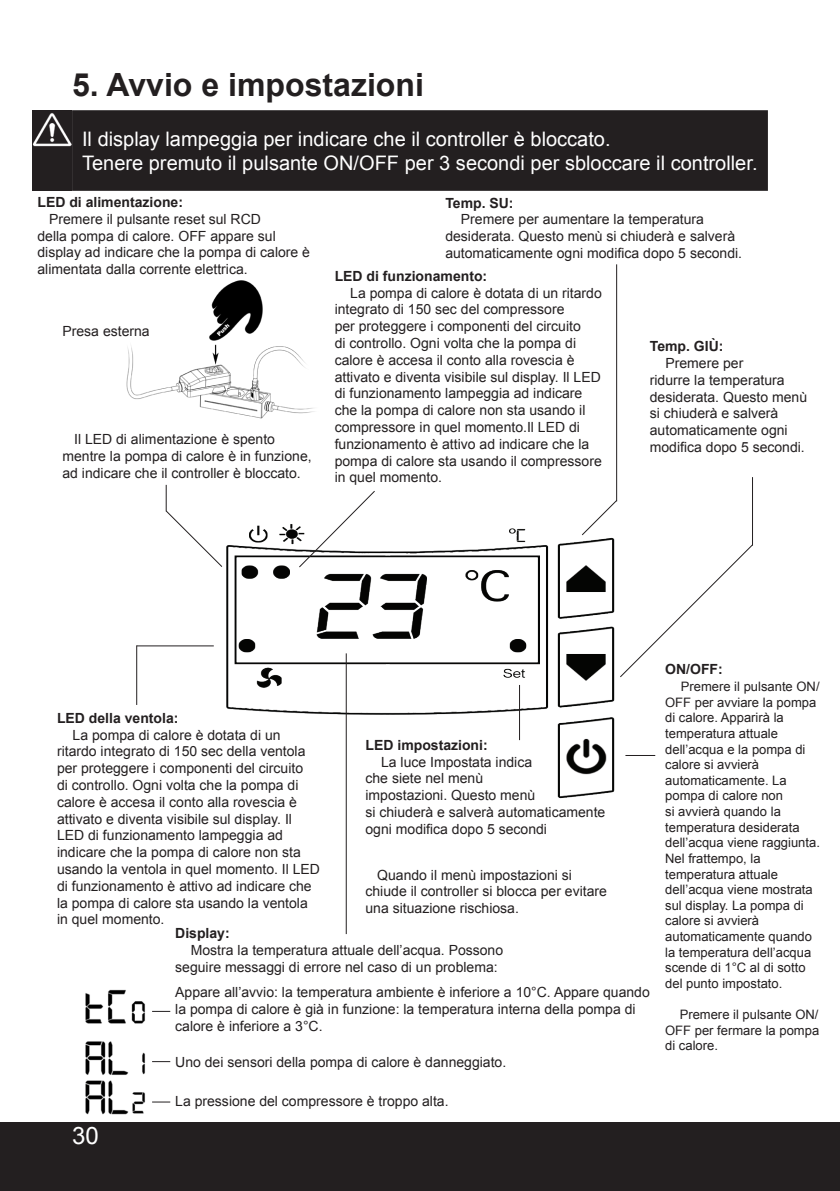
<style>
.page{position:relative;width:840px;height:1191px;background:#fff}
.page>*{position:absolute;margin:0;border:0;box-sizing:border-box;transform-origin:0 0}
.Alineastijl_1{font:700 32px "Arial";color:#231f20}
.t1{font:24px "Arial";color:#fff}
.Alineastijl_1-2{font:20px "Arial";color:#fff}
.Alineastijl_1-3{font:14px/16.8px "Arial";color:#231f20}
.Alineastijl_1-4{font:700 14px "Arial";color:#231f20}
.Alineastijl_1-5{font:13px/15.6px "Arial";color:#231f20}
</style>
<div class="page">
<div style="left:0;top:1122px;width:839px;height:69px;background:#231f20"></div>
<img style="left:185px;top:524px;width:430px;height:305px">
<hr style="left:615px;top:264px;width:1px;height:237px;background:#231f20">
<hr style="left:751px;top:477px;width:1px;height:68px;background:#231f20">
<hr style="left:625px;top:755px;width:30px;height:1px;background:#231f20">
<svg style="left:298px;top:491px;width:78px;height:77px"></svg>
<hr style="left:137px;top:645px;width:77px;height:1px;background:#231f20">
<hr style="left:136px;top:645px;width:1px;height:60px;background:#231f20">
<hr style="left:518px;top:685px;width:1px;height:55px;background:#231f20">
<svg style="left:165px;top:485px;width:58px;height:83px"></svg>
<img style="left:126px;top:280px;width:189px;height:139px">
<svg style="left:580px;top:499px;width:37px;height:37px"></svg>
<hr style="left:345px;top:653px;width:1px;height:281px;background:#231f20">
<img style="left:85px;top:989px;width:78px;height:126px">
<svg style="left:620px;top:543px;width:133px;height:135px"></svg>
<div style="left:77px;top:115px;width:685px;height:71px;background:#231f20"></div>
<div style="left:72px;top:110px;width:695px;height:81px;border:10px solid #231f20"></div>
<div style="left:33px;top:110px;width:39px;height:81px;background:#231f20"></div>
<img style="left:33px;top:113px;width:39px;height:34px">
<svg style="left:152px;top:1011px;width:18px;height:1px"></svg>
<svg style="left:152px;top:1061px;width:18px;height:1px"></svg>
<svg style="left:152px;top:1101px;width:18px;height:1px"></svg>
<p class="Alineastijl_1" style="left:72px;top:63px;width:353px">5. Avvio e impostazioni</p>
<p class="Alineastijl_1-2" style="left:82px;top:126px;width:529px">Il display lampeggia per indicare che il controller è bloccato.</p>
<p class="Alineastijl_1-2" style="left:82px;top:150px;width:676px">Tenere premuto il pulsante ON/OFF per 3 secondi per sbloccare il controller.</p>
<p class="Alineastijl_1-4" style="left:37px;top:193px;width:147px">LED di alimentazione:</p>
<p class="Alineastijl_1-3" style="left:49px;top:211px;width:213px">Premere il pulsante reset sul RCD</p>
<p class="Alineastijl_1-3" style="left:37px;top:227px;width:274px">della pompa di calore. OFF appare sul display ad indicare che la pompa di calore è</p>
<p class="Alineastijl_1-3" style="left:37px;top:261px;width:212px">alimentata dalla corrente elettrica.</p>
<p class="Alineastijl_1-3" style="left:62px;top:322px;width:89px">Presa esterna</p>
<p class="Alineastijl_1-3" style="left:62px;top:431px;width:251px;text-indent:12px">Il LED di alimentazione è spento mentre la pompa di calore è in funzione, ad indicare che il controller è bloccato.</p>
<p class="Alineastijl_1-4" style="left:445px;top:193px;width:70px">Temp. SU:</p>
<p class="Alineastijl_1-3" style="left:445px;top:211px;width:298px;text-indent:16px">Premere per aumentare la temperatura desiderata. Questo menù si chiuderà e salverà automaticamente ogni modifica dopo 5 secondi.</p>
<p class="Alineastijl_1-4" style="left:334px;top:266px;width:154px">LED di funzionamento:</p>
<p class="Alineastijl_1-3" style="left:334px;top:284px;width:268px;text-indent:16px">La pompa di calore è dotata di un ritardo integrato di 150 sec del compressore<br>per proteggere i componenti del circuito<br>di controllo. Ogni volta che la pompa di calore è accesa il conto alla rovescia è attivato e diventa visibile sul display. Il LED di funzionamento lampeggia ad indicare che la pompa di calore non sta usando il compressore in quel momento.Il LED di funzionamento è attivo ad indicare che la pompa di calore sta usando il compressore in quel momento.</p>
<p class="Alineastijl_1-4" style="left:649px;top:337px;width:75px">Temp. GIÙ:</p>
<p class="Alineastijl_1-3" style="left:649px;top:355px;width:159px;text-indent:16px">Premere per<br>ridurre la temperatura desiderata. Questo menù si chiuderà e salverà automaticamente ogni modifica dopo 5 secondi.</p>
<p class="Alineastijl_1-4" style="left:57px;top:708px;width:123px">LED della ventola:</p>
<p class="Alineastijl_1-3" style="left:57px;top:726px;width:250px;text-indent:16px">La pompa di calore è dotata di un ritardo integrato di 150 sec della ventola per proteggere i componenti del circuito di controllo. Ogni volta che la pompa di calore è accesa il conto alla rovescia è attivato e diventa visibile sul display. Il LED di funzionamento lampeggia ad</p>
<p class="Alineastijl_1-3" style="left:57px;top:844px;width:264px">indicare che la pompa di calore non sta usando la ventola in quel momento. Il LED di funzionamento è attivo ad indicare che la pompa di calore sta usando la ventola in quel momento.</p>
<p class="Alineastijl_1-4" style="left:365px;top:735px;width:124px">LED impostazioni:</p>
<p class="Alineastijl_1-3" style="left:381px;top:753px;width:152px">La luce Impostata indica</p>
<p class="Alineastijl_1-3" style="left:365px;top:770px;width:119px">che siete nel menù</p>
<p class="Alineastijl_1-3" style="left:365px;top:787px;width:171px">impostazioni. Questo menù</p>
<p class="Alineastijl_1-3" style="left:365px;top:804px;width:241px">si chiuderà e salverà automaticamente ogni modifica dopo 5 secondi</p>
<p class="Alineastijl_1-3" style="left:365px;top:866px;width:243px;text-indent:12px">Quando il menù impostazioni si chiude il controller si blocca per evitare una situazione rischiosa.</p>
<p class="Alineastijl_1-4" style="left:175px;top:924px;width:56px">Display:</p>
<p class="Alineastijl_1-3" style="left:191px;top:942px;width:314px">Mostra la temperatura attuale dell’acqua. Possono</p>
<p class="Alineastijl_1-3" style="left:175px;top:958px;width:324px">seguire messaggi di errore nel caso di un problema:</p>
<p class="Alineastijl_1-3" style="left:175px;top:983px;width:476px">Appare all’avvio: la temperatura ambiente è inferiore a 10°C. Appare quando la pompa di calore è già in funzione: la temperatura interna della pompa di calore è inferiore a 3°C.</p>
<p class="Alineastijl_1-3" style="left:175px;top:1053px;width:332px">Uno dei sensori della pompa di calore è danneggiato.</p>
<p class="Alineastijl_1-3" style="left:175px;top:1092px;width:275px">La pressione del compressore è troppo alta.</p>
<h2 class="t1" style="left:72px;top:1119px;width:28px">30</h2>
<p class="Alineastijl_1-4" style="left:664px;top:660px;width:59px">ON/OFF:</p>
<p class="Alineastijl_1-5" style="left:664px;top:679px;width:156px;text-indent:16px">Premere il pulsante ON/<br>OFF per avviare la pompa di calore. Apparirà la temperatura attuale</p>
<p class="Alineastijl_1-5" style="left:664px;top:741px;width:142px">dell’acqua e la pompa di calore si avvierà</p>
<p class="Alineastijl_1-5" style="left:664px;top:772px;width:156px">automaticamente. La pompa di calore non<br>si avvierà quando la temperatura desiderata dell’acqua viene raggiunta.<br>Nel frattempo, la temperatura attuale</p>
<p class="Alineastijl_1-5" style="left:664px;top:882px;width:149px">dell’acqua viene mostrata sul display. La pompa di</p>
<p class="Alineastijl_1-5" style="left:664px;top:913px;width:148px">calore si avvierà automaticamente quando la temperatura dell’acqua scende di 1°C al di sotto del punto impostato.</p>
<p class="Alineastijl_1-5" style="left:664px;top:1006px;width:155px;text-align:right">Premere il pulsante ON/<br>OFF per fermare la pompa</p>
<p class="Alineastijl_1-5" style="left:664px;top:1038px;width:54px">di calore.</p>
</div>
